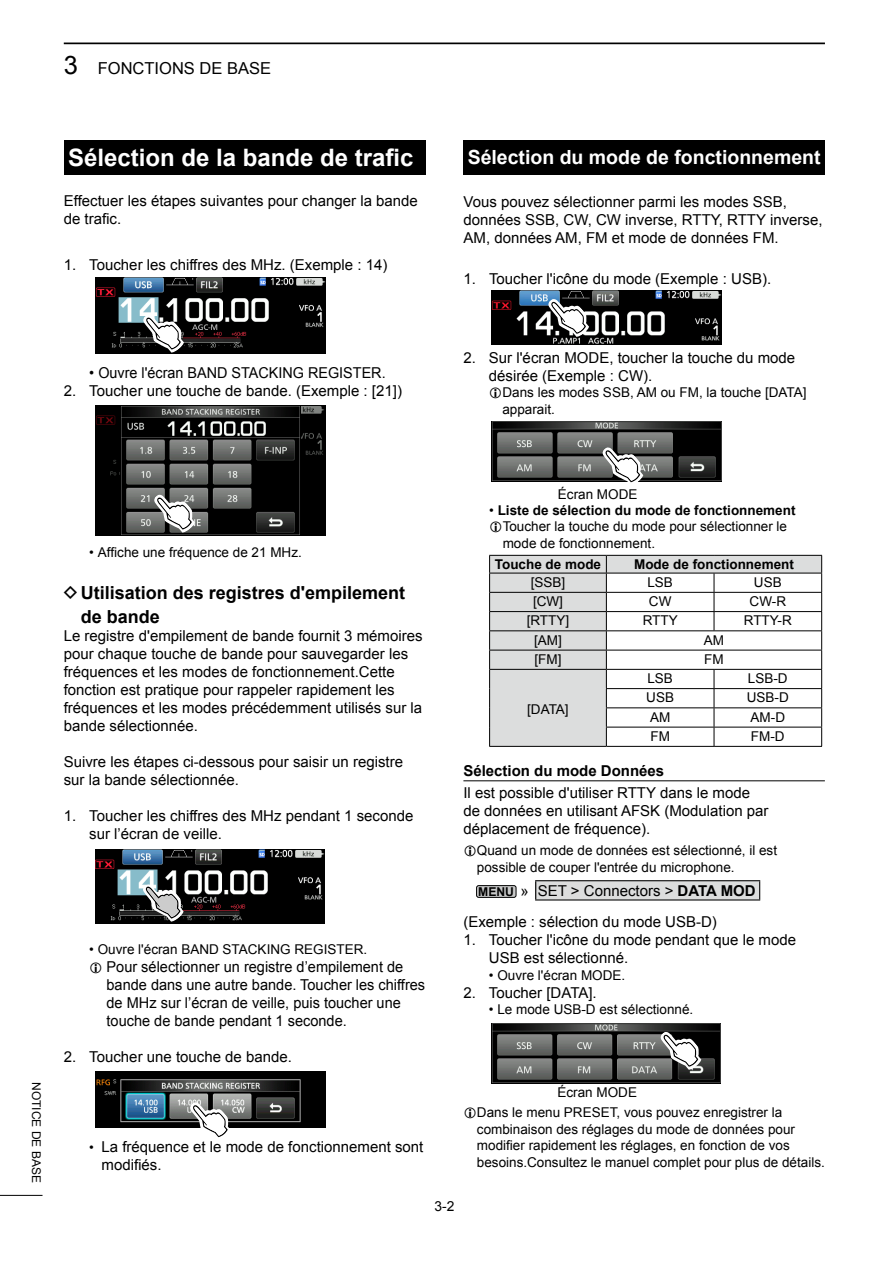
<style>
.page{position:relative;width:893px;height:1263px;background:#fff}
.page>*{position:absolute;margin:0;border:0;box-sizing:border-box;transform-origin:0 0}
.t1{font:700 24px "Arial";color:#fff}
.t2{font:700 19.5px "Arial";color:#fff}
.t3{font:700 18px/24px "Arial";color:#000}
.t4{font:16.5px "Arial";color:#000}
.t5{font:15px/18px "Arial";color:#000}
.t6{font:15px "Arial";color:#000;scale:.96 1}
.t7{font:700 15px "Arial";color:#000}
.t8{font:13.8px "Arial";color:#000}
.t9{font:13.5px/16.5px "Arial";color:#000}
.t10{font:700 13.5px "Arial";color:#000}
.t11{font:12px "Arial";color:#000}
.s1{font-size:25.5px}
.s2{font-family:"Product Font";font-weight:400}
.s3{font-size:13.5px}
.s4{font-weight:700}
.s5{font-weight:700;font-size:12.15px}
</style>
<div class="page">
<hr style="left:64px;top:43px;width:761px;height:1px;background:#000">
<hr style="left:0;top:1195px;width:43px;height:1px;background:#000">
<div style="left:64px;top:140px;width:361px;height:34px;background:#000"></div>
<img style="left:96px;top:277px;width:229px;height:77px">
<svg style="left:144px;top:313px;width:41px;height:40px"></svg>
<img style="left:96px;top:405px;width:229px;height:130px">
<svg style="left:155px;top:493px;width:41px;height:40px"></svg>
<div style="left:463px;top:140px;width:362px;height:34px;background:#000"></div>
<svg style="left:490px;top:556px;width:331px;height:190px"></svg>
<hr style="left:489px;top:592px;width:117px;height:1px;background:#000">
<hr style="left:606px;top:592px;width:108px;height:1px;background:#000">
<hr style="left:714px;top:592px;width:108px;height:1px;background:#000">
<hr style="left:489px;top:611px;width:117px;height:1px;background:#000">
<hr style="left:606px;top:611px;width:108px;height:1px;background:#000">
<hr style="left:714px;top:611px;width:108px;height:1px;background:#000">
<svg style="left:714px;top:574px;width:1px;height:56px"></svg>
<hr style="left:489px;top:630px;width:117px;height:1px;background:#000">
<hr style="left:606px;top:630px;width:108px;height:1px;background:#000">
<hr style="left:714px;top:630px;width:108px;height:1px;background:#000">
<hr style="left:489px;top:650px;width:117px;height:1px;background:#000">
<hr style="left:606px;top:650px;width:108px;height:1px;background:#000">
<hr style="left:714px;top:650px;width:108px;height:1px;background:#000">
<hr style="left:489px;top:669px;width:117px;height:1px;background:#000">
<hr style="left:489px;top:746px;width:117px;height:1px;background:#000">
<hr style="left:606px;top:669px;width:108px;height:1px;background:#000">
<hr style="left:714px;top:669px;width:108px;height:1px;background:#000">
<hr style="left:606px;top:688px;width:108px;height:1px;background:#000">
<hr style="left:714px;top:688px;width:108px;height:1px;background:#000">
<hr style="left:606px;top:707px;width:108px;height:1px;background:#000">
<hr style="left:714px;top:707px;width:108px;height:1px;background:#000">
<hr style="left:606px;top:727px;width:108px;height:1px;background:#000">
<hr style="left:714px;top:727px;width:108px;height:1px;background:#000">
<svg style="left:714px;top:670px;width:1px;height:76px"></svg>
<hr style="left:606px;top:746px;width:108px;height:1px;background:#000">
<hr style="left:714px;top:746px;width:108px;height:1px;background:#000">
<hr style="left:489px;top:555px;width:117px;height:1px;background:#000">
<svg style="left:489px;top:556px;width:1px;height:190px"></svg>
<hr style="left:606px;top:555px;width:108px;height:1px;background:#000">
<svg style="left:606px;top:556px;width:1px;height:190px"></svg>
<hr style="left:714px;top:555px;width:108px;height:1px;background:#000">
<svg style="left:821px;top:556px;width:1px;height:190px"></svg>
<hr style="left:489px;top:573px;width:117px;height:1px;background:#000">
<hr style="left:606px;top:573px;width:108px;height:1px;background:#000">
<hr style="left:714px;top:573px;width:108px;height:1px;background:#000">
<hr style="left:463px;top:780px;width:362px;height:1px;background:#000">
<div style="left:536px;top:881px;width:224px;height:19px;background:#dcdddd"></div>
<hr style="left:535px;top:880px;width:225px;height:1px;background:#000">
<hr style="left:535px;top:899px;width:225px;height:1px;background:#000">
<svg style="left:759px;top:881px;width:1px;height:18px"></svg>
<svg style="left:535px;top:881px;width:1px;height:18px"></svg>
<div style="left:477px;top:886px;width:39px;height:11px;background:#c9caca;border-radius:2px"></div>
<div style="left:476px;top:885px;width:40px;height:13px;border:1px solid #000;border-radius:2px"></div>
<img style="left:492px;top:291px;width:229px;height:54px">
<img style="left:492px;top:421px;width:229px;height:60px">
<svg style="left:603px;top:445px;width:41px;height:38px"></svg>
<svg style="left:549px;top:297px;width:41px;height:41px"></svg>
<img style="left:491px;top:1023px;width:230px;height:60px">
<svg style="left:661px;top:1030px;width:42px;height:40px"></svg>
<img style="left:96px;top:849px;width:228px;height:74px">
<svg style="left:142px;top:883px;width:43px;height:39px"></svg>
<img style="left:96px;top:1071px;width:229px;height:56px">
<svg style="left:191px;top:1100px;width:41px;height:38px"></svg>
<p class="t4" style="left:64px;top:58px;width:209px"><span class="s1">3</span> FONCTIONS DE BASE</p>
<h1 class="t1" style="left:68px;top:142px;width:347px">Sélection de la bande de trafic</h1>
<p class="t5" style="left:64px;top:192px;width:356px">Effectuer les étapes suivantes pour changer la bande de trafic.</p>
<p class="t5" style="left:64px;top:255px;width:325px">1. Toucher les chiffres des MHz. (Exemple : 14)</p>
<p class="t6" style="left:89px;top:362px;width:310px">• Ouvre l'écran BAND STACKING REGISTER.</p>
<p class="t5" style="left:64px;top:381px;width:340px">2. Toucher une touche de bande. (Exemple : [21])</p>
<h2 class="t2" style="left:468px;top:145px;width:354px">Sélection du mode de fonctionnement</h2>
<p class="t5" style="left:463px;top:192px;width:361px">Vous pouvez sélectionner parmi les modes SSB, données SSB, CW, CW inverse, RTTY, RTTY inverse,<br>AM, données AM, FM et mode de données FM.</p>
<p class="t5" style="left:463px;top:270px;width:309px">1. Toucher l'icône du mode (Exemple : USB).</p>
<p class="t5" style="left:489px;top:349px;width:308px;text-indent:-26px">2. Sur l'écran MODE, toucher la touche du mode désirée (Exemple : CW).</p>
<p class="t9" style="left:502px;top:384px;width:306px">Dans les modes SSB, AM ou FM, la touche [DATA] apparait.</p>
<p class="t11" style="left:44px;top:1082px;width:102px;rotate:90deg">NOTICE DE BASE</p>
<p class="t9" style="left:89px;top:544px;width:214px">• Affiche une fréquence de 21 MHz.</p>
<p class="t3" style="left:81px;top:581px;width:326px;text-indent:-17px"><span class="s2">D</span> Utilisation des registres d'empilement de bande</p>
<p class="t5" style="left:64px;top:627px;width:360px">Le registre d'empilement de bande fournit 3 mémoires pour chaque touche de bande pour sauvegarder les fréquences et les modes de fonctionnement.Cette fonction est pratique pour rappeler rapidement les fréquences et les modes précédemment utilisés sur la bande sélectionnée.</p>
<p class="t5" style="left:64px;top:753px;width:341px">Suivre les étapes ci-dessous pour saisir un registre sur la bande sélectionnée.</p>
<p class="t5" style="left:89px;top:807px;width:326px;text-indent:-26px">1. Toucher les chiffres des MHz pendant 1 seconde sur l’écran de veille.</p>
<p class="t9" style="left:89px;top:941px;width:279px">• Ouvre l'écran BAND STACKING REGISTER.</p>
<p class="t5" style="left:107px;top:958px;width:320px">Pour sélectionner un registre d’empilement de bande dans une autre bande. Toucher les chiffres de MHz sur l’écran de veille, puis toucher une touche de bande pendant 1 seconde.</p>
<p class="t5" style="left:64px;top:1048px;width:230px">2. Toucher une touche de bande.</p>
<p class="t5" style="left:102px;top:1138px;width:323px;text-indent:-12px"><span class="s3">•</span> La fréquence et le mode de fonctionnement sont modifiés.</p>
<p class="t9" style="left:558px;top:486px;width:81px">Écran MODE</p>
<p class="t9" style="left:503px;top:502px;width:294px;text-indent:-14px">• <span class="s4">Liste de sélection du mode de fonctionnement<br></span>Toucher la touche du mode pour sélectionner le mode de fonctionnement.</p>
<p class="t10" style="left:495px;top:555px;width:108px">Touche de mode</p>
<p class="t10" style="left:634px;top:555px;width:161px">Mode de fonctionnement</p>
<p class="t9" style="left:531px;top:574px;width:36px">[SSB]</p>
<p class="t9" style="left:647px;top:574px;width:27px">LSB</p>
<p class="t9" style="left:754px;top:574px;width:29px">USB</p>
<p class="t9" style="left:533px;top:593px;width:31px">[CW]</p>
<p class="t9" style="left:649px;top:593px;width:24px">CW</p>
<p class="t9" style="left:750px;top:593px;width:38px">CW-R</p>
<p class="t9" style="left:527px;top:612px;width:44px">[RTTY]</p>
<p class="t9" style="left:643px;top:612px;width:37px">RTTY</p>
<p class="t9" style="left:744px;top:612px;width:50px">RTTY-R</p>
<p class="t9" style="left:534px;top:632px;width:29px">[AM]</p>
<p class="t9" style="left:704px;top:632px;width:22px">AM</p>
<p class="t9" style="left:534px;top:651px;width:28px">[FM]</p>
<p class="t9" style="left:704px;top:651px;width:21px">FM</p>
<p class="t9" style="left:527px;top:701px;width:43px">[DATA]</p>
<p class="t9" style="left:647px;top:670px;width:27px">LSB</p>
<p class="t9" style="left:748px;top:670px;width:41px">LSB-D</p>
<p class="t9" style="left:646px;top:689px;width:29px">USB</p>
<p class="t9" style="left:747px;top:689px;width:43px">USB-D</p>
<p class="t9" style="left:650px;top:709px;width:22px">AM</p>
<p class="t9" style="left:751px;top:709px;width:36px">AM-D</p>
<p class="t9" style="left:650px;top:728px;width:21px">FM</p>
<p class="t9" style="left:751px;top:728px;width:35px">FM-D</p>
<p class="t7" style="left:463px;top:761px;width:202px">Sélection du mode Données</p>
<p class="t5" style="left:463px;top:784px;width:307px">Il est possible d'utiliser RTTY dans le mode de données en utilisant AFSK (Modulation par déplacement de fréquence).</p>
<p class="t9" style="left:477px;top:842px;width:302px">Quand un mode de données est sélectionné, il est possible de couper l'entrée du microphone.</p>
<p class="t5" style="left:463px;top:875px;width:294px;line-height:31.3px;text-indent:15px"><span class="s5">MENU</span> » SET &gt; Connectors &gt; <span class="s4">DATA MOD </span>(Exemple : sélection du mode USB-D)</p>
<p class="t5" style="left:489px;top:931px;width:309px;text-indent:-26px">1. Toucher l'icône du mode pendant que le mode<br>USB est sélectionné.</p>
<p class="t9" style="left:489px;top:967px;width:138px">• Ouvre l'écran MODE.</p>
<p class="t5" style="left:463px;top:983px;width:135px">2. Toucher [DATA].</p>
<p class="t9" style="left:489px;top:1001px;width:206px">• Le mode USB-D est sélectionné.</p>
<p class="t9" style="left:477px;top:1082px;width:307px;line-height:20.1px;text-indent:81px">Écran MODE<br>Dans le menu PRESET, vous pouvez enregistrer la</p>
<p class="t9" style="left:477px;top:1121px;width:349px">combinaison des réglages du mode de données pour modifier rapidement les réglages, en fonction de vos besoins.Consultez le manuel complet pour plus de détails.</p>
<p class="t8" style="left:434px;top:1197px;width:21px">3-2</p>
</div>
